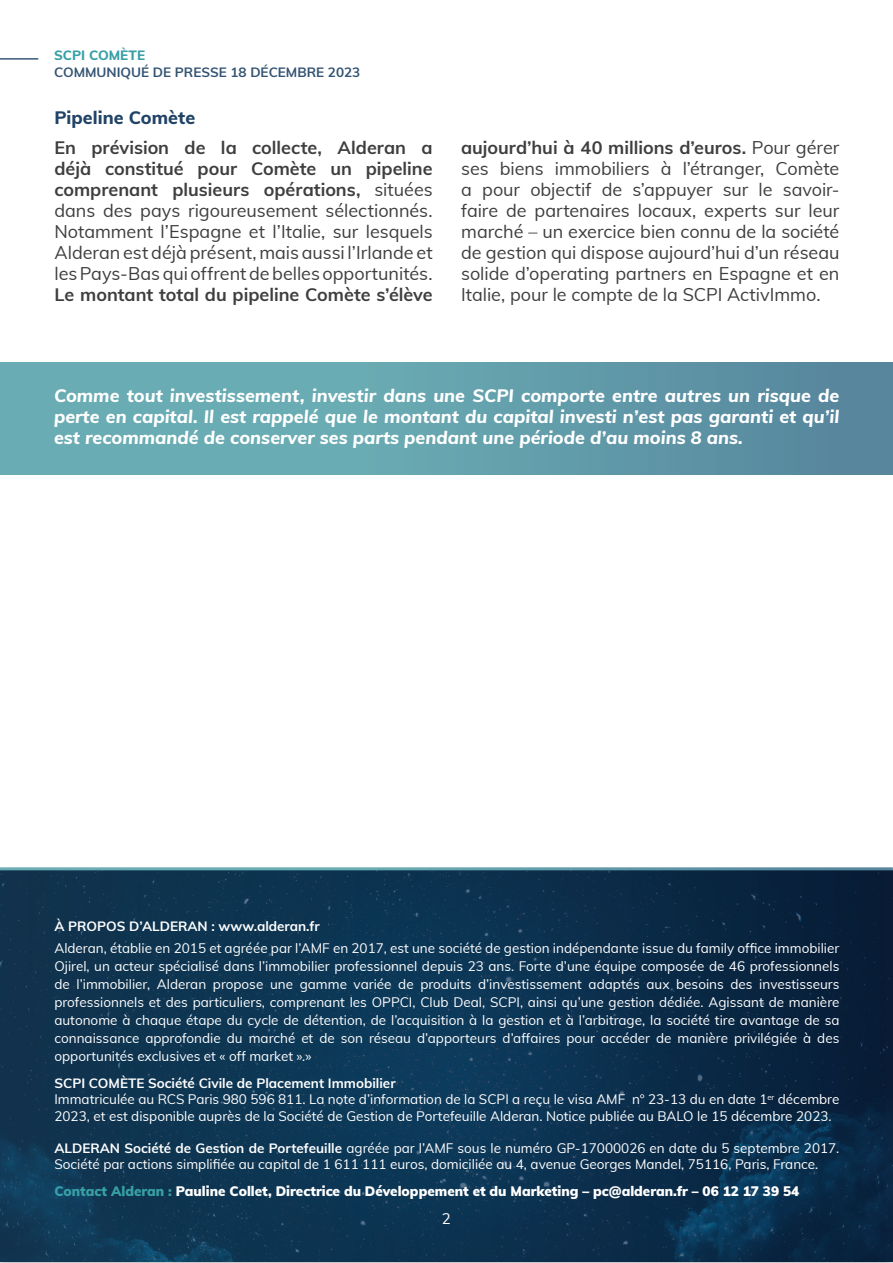
<style>
.page{position:relative;width:893px;height:1263px;background:#fff}
.page>*{position:absolute;margin:0;border:0;box-sizing:border-box;transform-origin:0 0}
.PARAGRAPHE_TEXTE_COURANT{font:18px/21px "Muli";color:#3e3e3f;text-align:justify}
.PARAGRAPHE_TEXTE_COURANT-2{font:italic 800 18px/21px "Muli";color:#fff;text-align:justify}
.PARAGRAPHE_TEXTE_COURANT-3{font:800 18px "Muli";color:#214366}
.t1{font:15px "Muli";color:#fff}
.t2{font:13.5px/18px "Muli";color:#fff}
.t3{font:900 13.5px "Muli";color:#fff}
.t4{font:700 13.5px "Muli";color:#fff}
.t5{font:700 13.5px "Muli";color:#345473}
.t6{font:800 13.5px "Muli";color:#39a0a8}
.s1{font-weight:700}
.s2{color:#379fa5}
</style>
<div class="page">
<svg style="left:0;top:870px;width:893px;height:391px;background:#0c314e"></svg>
<div style="left:0;top:362px;width:893px;height:113px;background:linear-gradient(to right,#6fb6b9,#598a9f)"></div>
<hr style="left:0;top:58px;width:38px;height:2px;background:#214366">
<p class="t6" style="left:54px;top:46px;width:93px">SCPI COMÈTE</p>
<p class="t5" style="left:54px;top:62px;width:308px">COMMUNIQUÉ DE PRESSE 18 DÉCEMBRE 2023</p>
<p class="PARAGRAPHE_TEXTE_COURANT-3" style="left:54px;top:105px;width:142px">Pipeline Comète</p>
<p class="PARAGRAPHE_TEXTE_COURANT" style="left:54px;top:137px;width:380px"><span class="s1">En prévision de la collecte, Alderan a déjà constitué pour Comète un pipeline comprenant plusieurs opérations,</span> situées dans des pays rigoureusement sélectionnés.<br>Notamment l’Espagne et l’Italie, sur lesquels Alderan est déjà présent, mais aussi l’Irlande et les Pays-Bas qui offrent de belles opportunités.<br><span class="s1">Le montant total du pipeline Comète s’élève</span></p>
<p class="PARAGRAPHE_TEXTE_COURANT" style="left:461px;top:136px;width:380px"><span class="s1">aujourd’hui à 40 millions d’euros.</span> Pour gérer ses biens immobiliers à l’étranger, Comète a pour objectif de s’appuyer sur le savoir&shy;faire de partenaires locaux, experts sur leur marché – un exercice bien connu de la société de gestion qui dispose aujourd’hui d’un réseau solide d’operating partners en Espagne et en Italie, pour le compte de la SCPI ActivImmo.</p>
<p class="PARAGRAPHE_TEXTE_COURANT-2" style="left:54px;top:384px;width:787px">Comme tout investissement, investir dans une SCPI comporte entre autres un risque de perte en capital. Il est rappelé que le montant du capital investi n’est pas garanti et qu’il est recommandé de conserver ses parts pendant une période d’au moins 8 ans.</p>
<p class="t4" style="left:54px;top:916px;width:267px">À PROPOS D’ALDERAN : www.alderan.fr</p>
<p class="t2" style="left:54px;top:939px;width:786px;text-align:justify">Alderan, établie en 2015 et agréée par l’AMF en 2017, est une société de gestion indépendante issue du family office immobilier Ojirel, un acteur spécialisé dans l’immobilier professionnel depuis 23 ans. Forte d’une équipe composée de 46 professionnels de l’immobilier, Alderan propose une gamme variée de produits d’investissement adaptés aux besoins des investisseurs professionnels et des particuliers, comprenant les OPPCI, Club Deal, SCPI, ainsi qu’une gestion dédiée. Agissant de manière autonome à chaque étape du cycle de détention, de l’acquisition à la gestion et à l’arbitrage, la société tire avantage de sa connaissance approfondie du marché et de son réseau d’apporteurs d’affaires pour accéder de manière privilégiée à des opportunités exclusives et « off market ».»</p>
<p class="t4" style="left:54px;top:1073px;width:343px">SCPI COMÈTE Société Civile de Placement Immobilier</p>
<p class="t2" style="left:54px;top:1091px;width:786px;line-height:16.2px">Immatriculée au RCS Paris 980 596 811. La note d’information de la SCPI a reçu le visa AMF n° 23-13 du en date 1<sup>er</sup> décembre<br>2023, et est disponible auprès de la Société de Gestion de Portefeuille Alderan. Notice publiée au BALO le 15 décembre 2023.</p>
<p class="t2" style="left:54px;top:1139px;width:786px;line-height:16.2px"><span class="s1">ALDERAN Société de Gestion de Portefeuille</span> agréée par l’AMF sous le numéro GP-17000026 en date du 5 septembre 2017.<br>Société par actions simplifiée au capital de 1 611 111 euros, domiciliée au 4, avenue Georges Mandel, 75116, Paris, France.</p>
<p class="t3" style="left:54px;top:1181px;width:746px"><span class="s2">Contact Alderan :</span> Pauline Collet, Directrice du Développement et du Marketing – pc@alderan.fr – 06 12 17 39 54</p>
<p class="t1" style="left:442px;top:1208px;width:10px">2</p>
</div>
